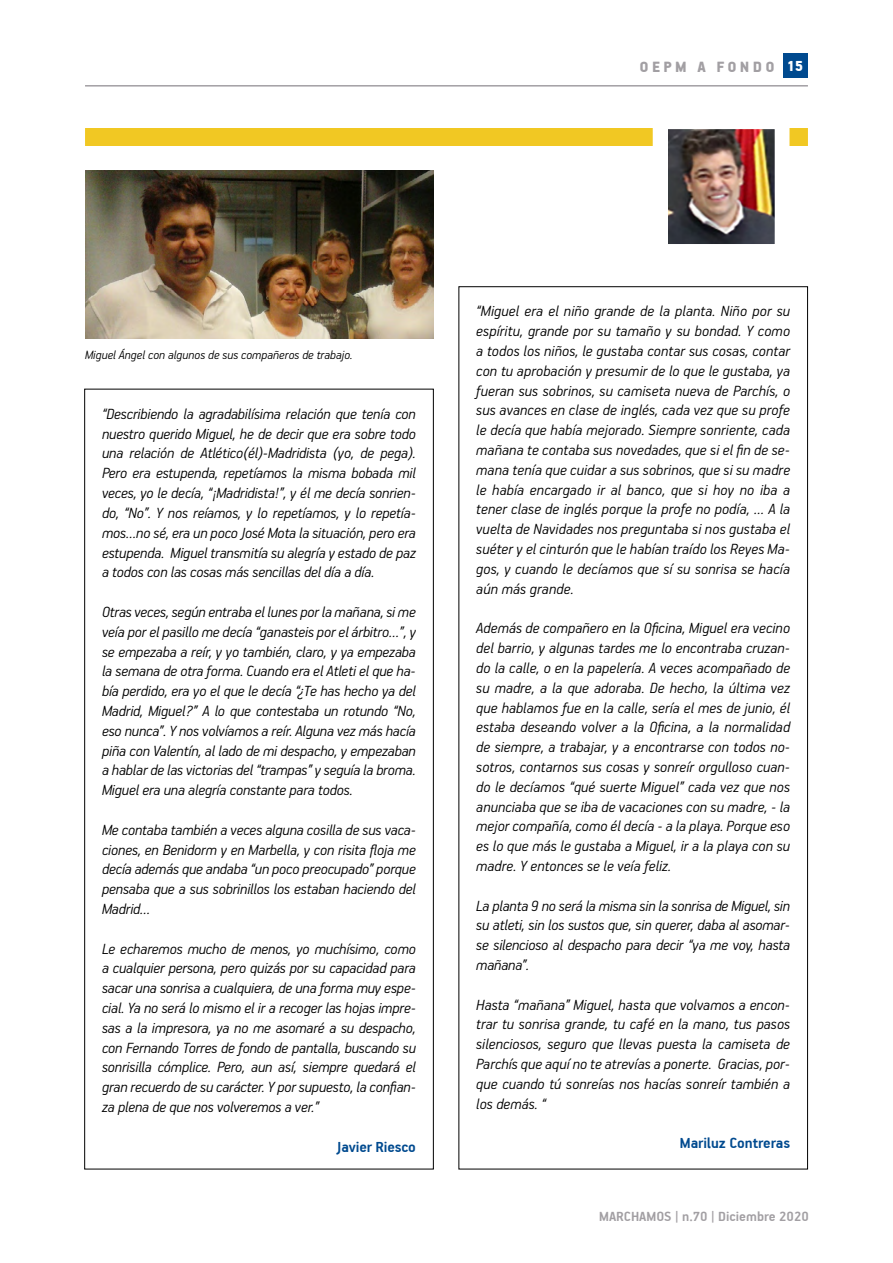
<style>
.page{position:relative;width:893px;height:1263px;background:#fff}
.page>*{position:absolute;margin:0;border:0;box-sizing:border-box;transform-origin:0 0}
.t1{font:italic 300 16.5px/19.8px "PF Handbook Pro";letter-spacing:-.01em;color:#000;text-align:justify}
.t2{font:700 16.5px "PF Handbook Pro";letter-spacing:-.005em;color:#004a8f}
.t3{font:900 16.5px "PF Handbook Pro";letter-spacing:.2em;color:#a29fa3}
.t4{font:900 16.5px "PF Handbook Pro";color:#fff}
.t5{font:700 15px "PF Handbook Pro";color:#a29fa3}
.t6{font:italic 300 13.5px "PF Handbook Pro";color:#000}
</style>
<div class="page">
<hr style="left:85px;top:85px;width:723px;height:2px;background:#a29fa3">
<div style="left:783px;top:53px;width:24px;height:24px;background:#004a8f"></div>
<div style="left:85px;top:128px;width:568px;height:18px;background:#f1c823"></div>
<div style="left:789px;top:128px;width:19px;height:18px;background:#f1c823"></div>
<img style="left:668px;top:130px;width:106px;height:113px">
<img style="left:85px;top:170px;width:349px;height:168px">
<p class="t3" style="left:639px;top:57px;width:137px">OEPM A FONDO</p>
<p class="t4" style="left:787px;top:56px;width:18px">15</p>
<p class="t6" style="left:85px;top:346px;width:269px">Miguel Ángel con algunos de sus compañeros de trabajo.</p>
<p class="t1" style="left:102px;top:403px;width:315px">“Describiendo la agradabilísima relación que tenía con nuestro querido Miguel, he de decir que era sobre todo una relación de Atlético(él)-Madridista (yo, de pega).<br>Pero era estupenda, repetíamos la misma bobada mil veces, yo le decía, “¡Madridista!”, y él me decía sonrien&shy;do, “No”. Y nos reíamos, y lo repetíamos, y lo repetía&shy;mos…no sé, era un poco José Mota la situación, pero era estupenda. Miguel transmitía su alegría y estado de paz a todos con las cosas más sencillas del día a día.</p>
<p class="t1" style="left:102px;top:601px;width:315px">Otras veces, según entraba el lunes por la mañana, si me veía por el pasillo me decía “ganasteis por el árbitro…”, y se empezaba a reír, y yo también, claro, y ya empezaba la semana de otra forma. Cuando era el Atleti el que ha&shy;bía perdido, era yo el que le decía “¿Te has hecho ya del Madrid, Miguel?” A lo que contestaba un rotundo “No, eso nunca”. Y nos volvíamos a reír. Alguna vez más hacía piña con Valentín, al lado de mi despacho, y empezaban a hablar de las victorias del “trampas” y seguía la broma.<br>Miguel era una alegría constante para todos.</p>
<p class="t1" style="left:102px;top:819px;width:315px">Me contaba también a veces alguna cosilla de sus vaca&shy;ciones, en Benidorm y en Marbella, y con risita floja me decía además que andaba “un poco preocupado” porque pensaba que a sus sobrinillos los estaban haciendo del Madrid…</p>
<p class="t1" style="left:102px;top:938px;width:315px">Le echaremos mucho de menos, yo muchísimo, como a cualquier persona, pero quizás por su capacidad para sacar una sonrisa a cualquiera, de una forma muy espe&shy;cial. Ya no será lo mismo el ir a recoger las hojas impre&shy;sas a la impresora, ya no me asomaré a su despacho, con Fernando Torres de fondo de pantalla, buscando su sonrisilla cómplice. Pero, aun así, siempre quedará el gran recuerdo de su carácter. Y por supuesto, la confian&shy;za plena de que nos volveremos a ver.”</p>
<p class="t2" style="left:336px;top:1136px;width:81px">Javier Riesco</p>
<p class="t1" style="left:476px;top:301px;width:315px">“Miguel era el niño grande de la planta. Niño por su espíritu, grande por su tamaño y su bondad. Y como a todos los niños, le gustaba contar sus cosas, contar con tu aprobación y presumir de lo que le gustaba, ya fueran sus sobrinos, su camiseta nueva de Parchís, o sus avances en clase de inglés, cada vez que su profe le decía que había mejorado. Siempre sonriente, cada mañana te contaba sus novedades, que si el fin de se&shy;mana tenía que cuidar a sus sobrinos, que si su madre le había encargado ir al banco, que si hoy no iba a tener clase de inglés porque la profe no podía, … A la vuelta de Navidades nos preguntaba si nos gustaba el suéter y el cinturón que le habían traído los Reyes Ma&shy;gos, y cuando le decíamos que sí su sonrisa se hacía aún más grande.</p>
<p class="t1" style="left:476px;top:618px;width:315px">Además de compañero en la Oficina, Miguel era vecino del barrio, y algunas tardes me lo encontraba cruzan&shy;do la calle, o en la papelería. A veces acompañado de su madre, a la que adoraba. De hecho, la última vez que hablamos fue en la calle, sería el mes de junio, él estaba deseando volver a la Oficina, a la normalidad de siempre, a trabajar, y a encontrarse con todos no&shy;sotros, contarnos sus cosas y sonreír orgulloso cuan&shy;do le decíamos “qué suerte Miguel” cada vez que nos anunciaba que se iba de vacaciones con su madre, - la mejor compañía, como él decía - a la playa. Porque eso es lo que más le gustaba a Miguel, ir a la playa con su madre. Y entonces se le veía feliz.</p>
<p class="t1" style="left:476px;top:895px;width:315px">La planta 9 no será la misma sin la sonrisa de Miguel, sin su atleti, sin los sustos que, sin querer, daba al asomar&shy;se silencioso al despacho para decir “ya me voy, hasta mañana”.</p>
<p class="t1" style="left:476px;top:994px;width:315px">Hasta “mañana” Miguel, hasta que volvamos a encon&shy;trar tu sonrisa grande, tu café en la mano, tus pasos silenciosos, seguro que llevas puesta la camiseta de Parchís que aquí no te atrevías a ponerte. Gracias, por&shy;que cuando tú sonreías nos hacías sonreír también a los demás. “</p>
<p class="t2" style="left:680px;top:1133px;width:112px">Mariluz Contreras</p>
<p class="t5" style="left:599px;top:1207px;width:211px">MARCHAMOS | n.70 | Diciembre 2020</p>
</div>
